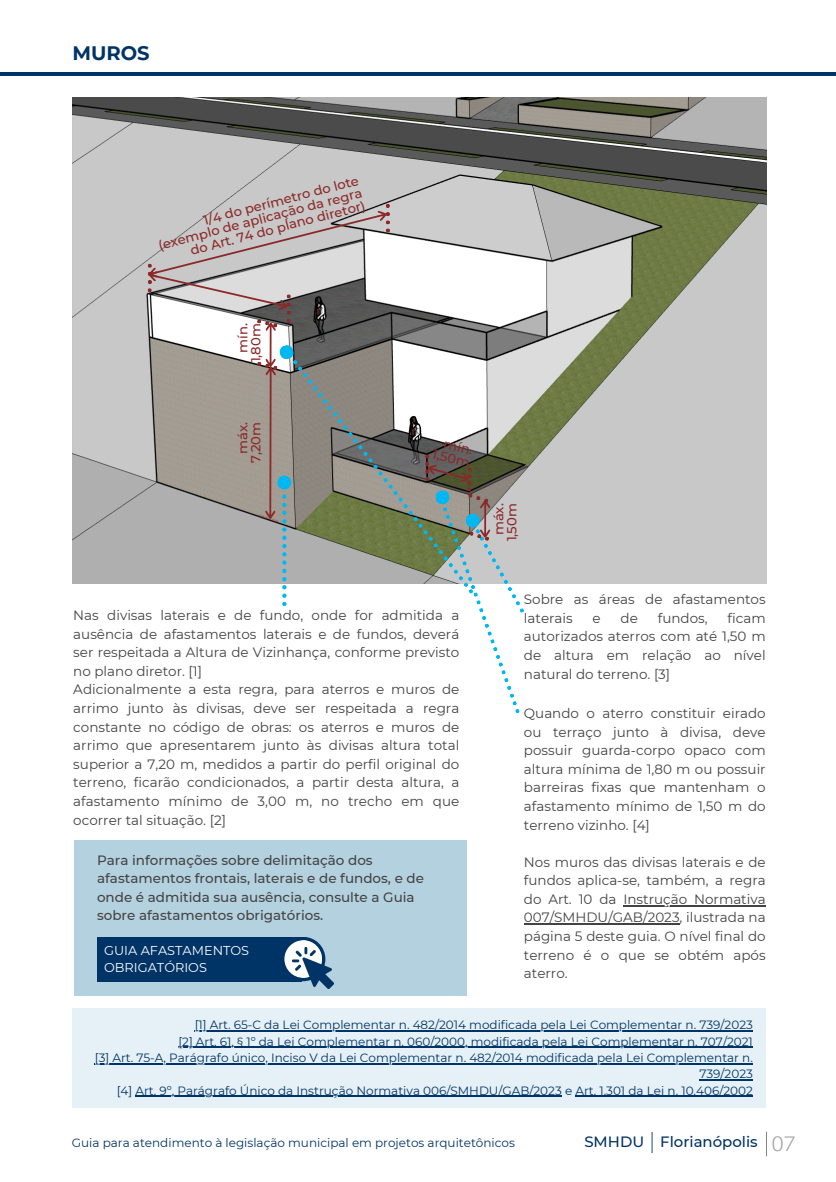
<style>
.page{position:relative;width:836px;height:1182px;background:#fff}
.page>*{position:absolute;margin:0;border:0;box-sizing:border-box;transform-origin:0 0}
.t1{font:300 21px "Aileron";color:#a6a6a6}
.t2{font:700 19.5px "Montserrat";color:#036}
.t3{font:500 14.92px "Montserrat";color:#036}
.t4{font:13.5px/18.6px "Montserrat";color:#444343;text-align:justify}
.t5{font:500 13.5px/18.6px "Montserrat";color:#444343}
.t6{font:500 13.2px/12.9px "Montserrat";color:#8c2828;text-align:right}
.t7{font:12.83px/17.4px "Montserrat";color:#fff}
.t8{font:12px/16.4px "Montserrat";color:#036;text-align:right}
</style>
<div class="page">
<div style="left:72px;top:1008px;width:693px;height:100px;background:#e5f1f6"></div>
<hr style="left:1px;top:73px;width:834px;height:3px;background:#036">
<img style="left:72px;top:97px;width:693px;height:486px">
<hr style="left:195px;top:1030px;width:557px;height:1px;background:#036">
<hr style="left:178px;top:1046px;width:574px;height:1px;background:#036">
<hr style="left:95px;top:1062px;width:657px;height:2px;background:#036">
<hr style="left:699px;top:1079px;width:53px;height:1px;background:#036">
<hr style="left:135px;top:1095px;width:426px;height:1px;background:#036">
<hr style="left:575px;top:1095px;width:177px;height:1px;background:#036">
<hr style="left:623px;top:904px;width:142px;height:1px;background:#444343">
<hr style="left:523px;top:923px;width:156px;height:1px;background:#444343">
<svg style="left:651px;top:1132px;width:1px;height:20px"></svg>
<div style="left:75px;top:839px;width:391px;height:156px;background:#b4d1df"></div>
<div style="left:97px;top:936px;width:204px;height:45px;background:#036"></div>
<svg style="left:281px;top:936px;width:41px;height:38px"></svg>
<div style="left:284px;top:940px;width:38px;height:37px;background:#fff;border-radius:50%"></div>
<img style="left:292px;top:947px;width:41px;height:41px">
<svg style="left:147px;top:204px;width:377px;height:509px"></svg>
<p class="t2" style="left:72px;top:41px;width:79px">MUROS</p>
<p class="t6" style="left:154px;top:227px;width:212px;rotate:-15deg">1/4 do perímetro do lote (exemplo de aplicação da regra do Art. 74 do plano diretor)</p>
<h5 class="t6" style="left:236px;top:362px;width:41px;rotate:-90deg">mín.<br>1,80m</h5>
<h4 class="t6" style="left:236px;top:463px;width:43px;rotate:-90deg">máx.<br>7,20m</h4>
<p class="t6" style="left:437px;top:435px;width:40px;rotate:13deg">mín.<br>1,50m</p>
<h3 class="t4" style="left:73px;top:606px;width:387px;text-align:left">Nas divisas laterais e de fundo, onde for admitida a ausência de afastamentos laterais e de fundos, deverá ser respeitada a Altura de Vizinhança, conforme previsto no plano diretor. [1]<br>Adicionalmente a esta regra, para aterros e muros de arrimo junto às divisas, deve ser respeitada a regra constante no código de obras: os aterros e muros de arrimo que apresentarem junto às divisas altura total superior a 7,20 m, medidos a partir do perfil original do terreno, ficarão condicionados, a partir desta altura, a afastamento mínimo de 3,00 m, no trecho em que ocorrer tal situação. [2]</h3>
<p class="t5" style="left:97px;top:850px;width:328px">Para informações sobre delimitação dos afastamentos frontais, laterais e de fundos, e de onde é admitida sua ausência, consulte a Guia sobre afastamentos obrigatórios.</p>
<p class="t7" style="left:104px;top:941px;width:146px">GUIA AFASTAMENTOS<br>OBRIGATÓRIOS</p>
<p class="t6" style="left:492px;top:541px;width:40px;text-align:center;rotate:-90deg">máx.<br>1,50m</p>
<p class="t4" style="left:523px;top:590px;width:243px">Sobre as áreas de afastamentos laterais</p>
<p class="t4" style="left:523px;top:608px;width:243px;text-indent:204px">ficam autorizados aterros com até 1,50 m de altura em relação ao nível natural do terreno. [3]</p>
<p class="t4" style="left:592px;top:608px;width:10px">e</p>
<p class="t4" style="left:620px;top:608px;width:19px">de</p>
<p class="t4" style="left:657px;top:608px;width:51px">fundos,</p>
<h3 class="t4" style="left:523px;top:703px;width:243px">Quando o aterro constituir eirado ou terraço junto à divisa, deve possuir guarda-corpo opaco com altura mínima de 1,80 m ou possuir barreiras fixas que mantenham o afastamento mínimo de 1,50 m do terreno vizinho. [4]</h3>
<h3 class="t4" style="left:523px;top:852px;width:243px">Nos muros das divisas laterais e de fundos aplica-se, também, a regra do Art. 10 da</h3>
<h2 class="t4" style="left:523px;top:889px;width:243px;text-indent:99px">Instrução Normativa 007/SMHDU/GAB/2023, ilustrada na página 5 deste guia. O nível final do terreno é o que se obtém após aterro.</h2>
<h5 class="t8" style="left:195px;top:1016px;width:559px">[1] Art. 65-C da Lei Complementar n. 482/2014 modificada pela Lei Complementar n. 739/2023</h5>
<h5 class="t8" style="left:178px;top:1033px;width:576px">[2] Art. 61, § 1º da Lei Complementar n. 060/2000, modificada pela Lei Complementar n. 707/2021</h5>
<h5 class="t8" style="left:95px;top:1049px;width:659px">[3] Art. 75-A, Parágrafo único, Inciso V da Lei Complementar n. 482/2014 modificada pela Lei Complementar n.<br>739/2023</h5>
<h5 class="t8" style="left:117px;top:1081px;width:637px">[4] Art. 9º, Parágrafo Único da Instrução Normativa 006/SMHDU/GAB/2023 e Art. 1.301 da Lei n. 10.406/2002</h5>
<p class="t3" style="left:584px;top:1132px;width:175px">SMHDU Florianópolis</p>
<p class="t8" style="left:72px;top:1134px;width:444px">Guia para atendimento à legislação municipal em projetos arquitetônicos</p>
<h2 class="t1" style="left:771px;top:1130px;width:25px">07</h2>
</div>
